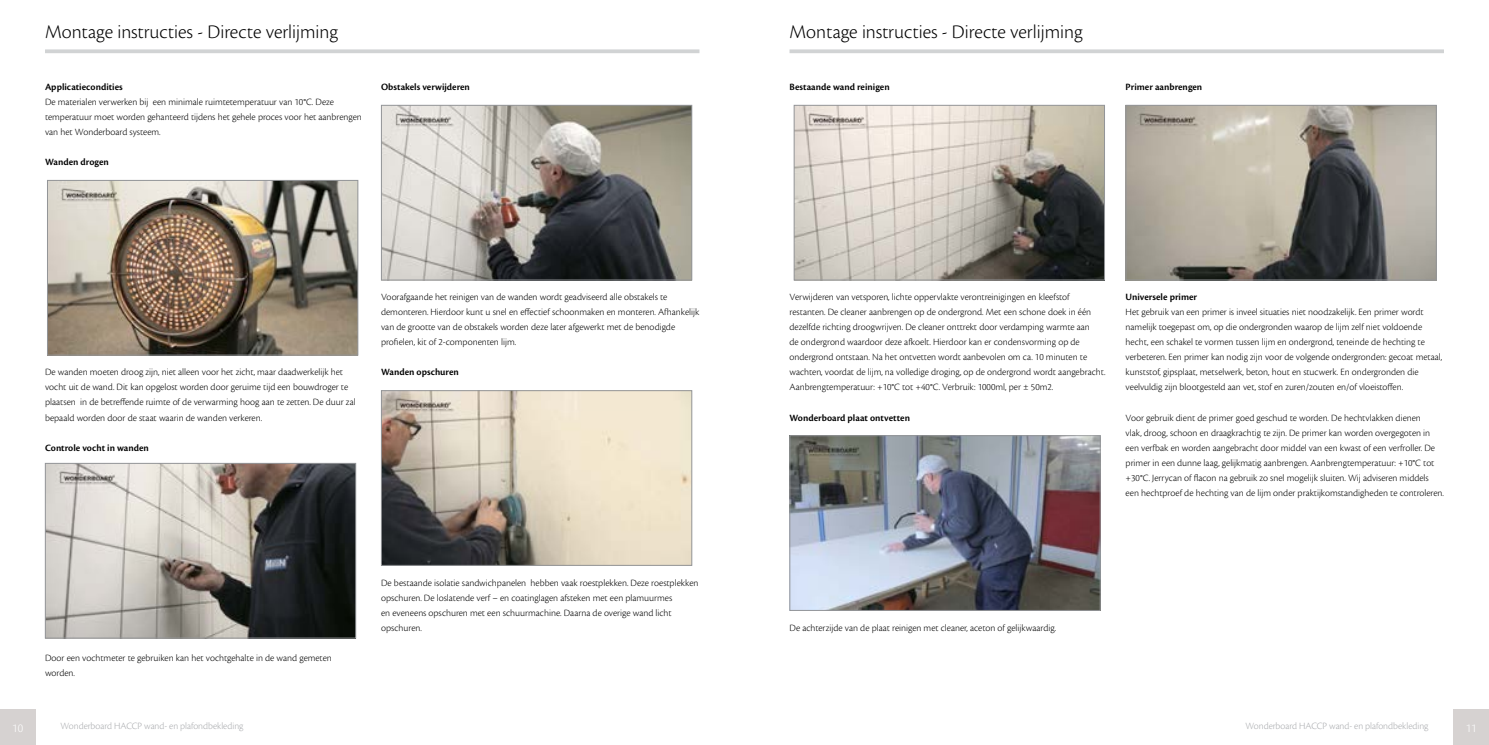
<style>
.page{position:relative;width:1489px;height:745px;background:#fff}
.page>*{position:absolute;margin:0;border:0;box-sizing:border-box;transform-origin:0 0}
.t1{font:300 20px "Cronos Pro";color:#000}
.t2{font:12.5px "Cronos Pro Lt Subh";color:#fff}
.t3{font:300 10px/15px "Cronos Pro";color:#000}
.t4{font:600 10px "Cronos Pro";color:#000}
.t5{font:10px "Cronos Pro Lt Subh";color:#a7a9ac}
</style>
<div class="page">
<div style="left:0;top:709px;width:35px;height:35px;background:#d6d2d1"></div>
<div style="left:1453px;top:709px;width:35px;height:35px;background:#d6d2d1"></div>
<svg style="left:789px;top:49px;width:654px;height:4px;background:#d5d7d8"></svg>
<svg style="left:45px;top:49px;width:654px;height:4px;background:#d5d7d8"></svg>
<img style="left:49px;top:182px;width:307px;height:171px">
<div style="left:47px;top:180px;width:311px;height:175px;border:1px solid #939598"></div>
<img style="left:47px;top:465px;width:307px;height:171px">
<div style="left:45px;top:463px;width:311px;height:175px;border:1px solid #939598"></div>
<img style="left:383px;top:107px;width:307px;height:171px">
<div style="left:381px;top:105px;width:311px;height:175px;border:1px solid #939598"></div>
<img style="left:383px;top:392px;width:307px;height:171px">
<div style="left:381px;top:390px;width:311px;height:175px;border:1px solid #939598"></div>
<img style="left:795px;top:107px;width:307px;height:171px">
<div style="left:793px;top:105px;width:311px;height:175px;border:1px solid #939598"></div>
<img style="left:791px;top:437px;width:307px;height:171px">
<div style="left:789px;top:435px;width:311px;height:175px;border:1px solid #939598"></div>
<img style="left:1127px;top:107px;width:307px;height:171px">
<div style="left:1125px;top:105px;width:311px;height:175px;border:1px solid #939598"></div>
<h1 class="t1" style="left:45px;top:20px;width:295px">Montage instructies - Directe verlijming</h1>
<h1 class="t1" style="left:789px;top:20px;width:295px">Montage instructies - Directe verlijming</h1>
<p class="t4" style="left:45px;top:81px;width:79px">Applicatiecondities</p>
<p class="t3" style="left:45px;top:94px;width:318px">De materialen verwerken bij een minimale ruimtetemperatuur van 10°C. Deze temperatuur moet worden gehanteerd tijdens het gehele proces voor het aanbrengen van het Wonderboard systeem.</p>
<p class="t4" style="left:45px;top:156px;width:65px">Wanden drogen</p>
<p class="t4" style="left:381px;top:81px;width:90px">Obstakels verwijderen</p>
<p class="t4" style="left:789px;top:81px;width:102px">Bestaande wand reinigen</p>
<p class="t4" style="left:1125px;top:81px;width:78px">Primer aanbrengen</p>
<p class="t3" style="left:45px;top:364px;width:312px">De wanden moeten droog zijn, niet alleen voor het zicht, maar daadwerkelijk het vocht uit de wand. Dit kan opgelost worden door geruime tijd een bouwdroger te plaatsen in de betreffende ruimte of de verwarming hoog aan te zetten. De duur zal bepaald worden door de staat waarin de wanden verkeren.</p>
<p class="t4" style="left:45px;top:441px;width:105px">Controle vocht in wanden</p>
<p class="t3" style="left:381px;top:289px;width:320px">Voorafgaande het reinigen van de wanden wordt geadviseerd alle obstakels te demonteren. Hierdoor kunt u snel en effectief schoonmaken en monteren. Afhankelijk van de grootte van de obstakels worden deze later afgewerkt met de benodigde profielen, kit of 2-componenten lijm.</p>
<p class="t4" style="left:381px;top:366px;width:79px">Wanden opschuren</p>
<p class="t3" style="left:45px;top:649px;width:288px">Door een vochtmeter te gebruiken kan het vochtgehalte in de wand gemeten worden.</p>
<p class="t3" style="left:381px;top:574px;width:319px">De bestaande isolatie sandwichpanelen hebben vaak roestplekken. Deze roestplekken opschuren. De loslatende verf – en coatinglagen afsteken met een plamuurmes<br>en eveneens opschuren met een schuurmachine. Daarna de overige wand licht opschuren.</p>
<p class="t3" style="left:789px;top:289px;width:317px">Verwijderen van vetsporen, lichte oppervlakte verontreinigingen en kleefstof restanten. De cleaner aanbrengen op de ondergrond. Met een schone doek in één dezelfde richting droogwrijven. De cleaner onttrekt door verdamping warmte aan<br>de ondergrond waardoor deze afkoelt. Hierdoor kan er condensvorming op de ondergrond ontstaan. Na het ontvetten wordt aanbevolen om ca. 10 minuten te wachten, voordat de lijm, na volledige droging, op de ondergrond wordt aangebracht.<br>Aanbrengtemperatuur: +10°C tot +40°C. Verbruik: 1000ml, per ± 50m2.</p>
<p class="t4" style="left:789px;top:411px;width:122px">Wonderboard plaat ontvetten</p>
<p class="t4" style="left:1125px;top:291px;width:73px">Universele primer</p>
<p class="t3" style="left:1125px;top:304px;width:318px">Het gebruik van een primer is inveel situaties niet noodzakelijk. Een primer wordt namelijk toegepast om, op die ondergronden waarop de lijm zelf niet voldoende hecht, een schakel te vormen tussen lijm en ondergrond, teneinde de hechting te verbeteren. Een primer kan nodig zijn voor de volgende ondergronden: gecoat metaal, kunststof, gipsplaat, metselwerk, beton, hout en stucwerk. En ondergronden die veelvuldig zijn blootgesteld aan vet, stof en zuren/zouten en/of vloeistoffen.</p>
<p class="t3" style="left:1125px;top:409px;width:320px">Voor gebruik dient de primer goed geschud te worden. De hechtvlakken dienen<br>vlak, droog, schoon en draagkrachtig te zijn. De primer kan worden overgegoten in een verfbak en worden aangebracht door middel van een kwast of een verfroller. De primer in een dunne laag, gelijkmatig aanbrengen. Aanbrengtemperatuur: +10°C tot +30°C. Jerrycan of flacon na gebruik zo snel mogelijk sluiten. Wij adviseren middels een hechtproef de hechting van de lijm onder praktijkomstandigheden te controleren.</p>
<p class="t3" style="left:789px;top:619px;width:268px">De achterzijde van de plaat reinigen met cleaner, aceton of gelijkwaardig.</p>
<p class="t2" style="left:12px;top:720px;width:12px">10</p>
<p class="t5" style="left:60px;top:719px;width:184px">Wonderboard HACCP wand- en plafondbekleding</p>
<p class="t5" style="left:1245px;top:719px;width:184px">Wonderboard HACCP wand- en plafondbekleding</p>
<p class="t2" style="left:1465px;top:720px;width:12px">11</p>
</div>
